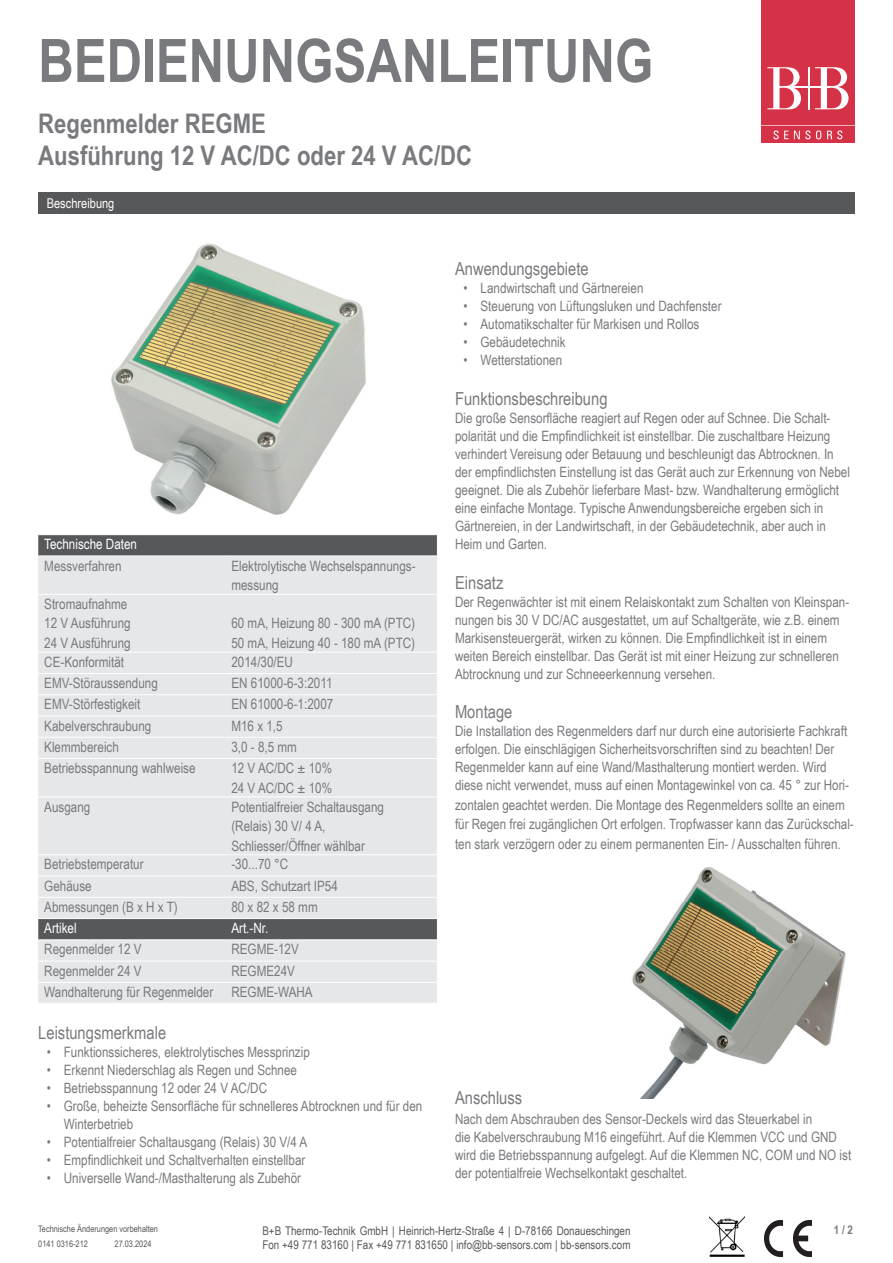
<style>
.page{position:relative;width:893px;height:1263px;background:#fff}
.page>*{position:absolute;margin:0;border:0;box-sizing:border-box;transform-origin:0 0}
.t1{font:700 60px "Arial Narrow";color:#787a7d}
.t2{font:700 27px/32.4px "Arial Narrow";color:#787a7d}
.t3{font:18px "Arial Narrow";color:#787a7d}
.t4{font:14.25px/18px "Arial Narrow";color:#787a7d}
.t5{font:14.25px "Arial Narrow";color:#fff}
.t6{font:13.5px "Arial Narrow";color:#fff}
.t7{font:12px/14.4px "Arial Narrow";color:#57585a}
.t8{font:700 12px "Arial Narrow";color:#787a7d}
.t9{font:9px/15px "Arial Narrow";color:#57585a}
</style>
<div class="page">
<div style="left:38px;top:192px;width:817px;height:22px;background:#57585a"></div>
<div style="left:38px;top:535px;width:399px;height:20px;background:#57585a"></div>
<div style="left:38px;top:556px;width:399px;height:447px;background:#e6e7e9"></div>
<div style="left:38px;top:919px;width:399px;height:20px;background:#57585a"></div>
<hr style="left:38px;top:594px;width:187px;height:1px;background:#fff">
<hr style="left:225px;top:594px;width:212px;height:1px;background:#fff">
<hr style="left:38px;top:652px;width:187px;height:1px;background:#fff">
<hr style="left:225px;top:652px;width:212px;height:1px;background:#fff">
<hr style="left:38px;top:673px;width:187px;height:1px;background:#fff">
<hr style="left:225px;top:673px;width:212px;height:1px;background:#fff">
<hr style="left:38px;top:694px;width:187px;height:1px;background:#fff">
<hr style="left:225px;top:694px;width:212px;height:1px;background:#fff">
<hr style="left:38px;top:716px;width:187px;height:1px;background:#fff">
<hr style="left:225px;top:716px;width:212px;height:1px;background:#fff">
<hr style="left:38px;top:737px;width:187px;height:1px;background:#fff">
<hr style="left:225px;top:737px;width:212px;height:1px;background:#fff">
<hr style="left:38px;top:758px;width:187px;height:1px;background:#fff">
<hr style="left:225px;top:758px;width:212px;height:1px;background:#fff">
<hr style="left:38px;top:796px;width:187px;height:1px;background:#fff">
<hr style="left:225px;top:796px;width:212px;height:1px;background:#fff">
<hr style="left:38px;top:854px;width:187px;height:1px;background:#fff">
<hr style="left:225px;top:854px;width:212px;height:1px;background:#fff">
<hr style="left:38px;top:876px;width:187px;height:1px;background:#fff">
<hr style="left:225px;top:876px;width:212px;height:1px;background:#fff">
<hr style="left:38px;top:897px;width:187px;height:1px;background:#fff">
<hr style="left:225px;top:897px;width:212px;height:1px;background:#fff">
<hr style="left:38px;top:918px;width:187px;height:1px;background:#fff">
<hr style="left:225px;top:918px;width:212px;height:1px;background:#fff">
<hr style="left:38px;top:939px;width:187px;height:1px;background:#fff">
<hr style="left:225px;top:939px;width:212px;height:1px;background:#fff">
<hr style="left:38px;top:961px;width:187px;height:1px;background:#fff">
<hr style="left:225px;top:961px;width:212px;height:1px;background:#fff">
<hr style="left:38px;top:982px;width:187px;height:1px;background:#fff">
<hr style="left:225px;top:982px;width:212px;height:1px;background:#fff">
<img style="left:111px;top:243px;width:255px;height:272px">
<img style="left:632px;top:867px;width:214px;height:231px">
<div style="left:761px;top:126px;width:94px;height:17px;background:#d63247"></div>
<svg style="left:761px;top:0;width:94px;height:139px"></svg>
<img style="left:764px;top:1221px;width:47px;height:35px">
<img style="left:710px;top:1217px;width:34px;height:40px">
<h1 class="t1" style="left:38px;top:15px;width:617px">BEDIENUNGSANLEITUNG</h1>
<h2 class="t2" style="left:38px;top:106px;width:435px">Regenmelder REGME<br>Ausführung 12 V AC/DC oder 24 V AC/DC</h2>
<p class="t6" style="left:47px;top:193px;width:69px">Beschreibung</p>
<p class="t5" style="left:44px;top:534px;width:94px">Technische Daten</p>
<p class="t4" style="left:44px;top:556px;width:79px">Messverfahren</p>
<p class="t4" style="left:231px;top:555px;width:186px;line-height:19.5px">Elektrolytische Wechselspannungs&shy;messung</p>
<p class="t4" style="left:44px;top:594px;width:88px;line-height:19.5px">Stromaufnahme<br>12 V Ausführung<br>24 V Ausführung</p>
<p class="t4" style="left:231px;top:613px;width:185px;line-height:19.5px">60 mA, Heizung 80 - 300 mA (PTC)<br>50 mA, Heizung 40 - 180 mA (PTC)</p>
<p class="t4" style="left:44px;top:652px;width:81px">CE-Konformität</p>
<p class="t4" style="left:231px;top:652px;width:63px">2014/30/EU</p>
<p class="t4" style="left:44px;top:673px;width:115px">EMV-Störaussendung</p>
<p class="t4" style="left:231px;top:673px;width:103px">EN 61000-6-3:2011</p>
<p class="t4" style="left:44px;top:695px;width:98px">EMV-Störfestigkeit</p>
<p class="t4" style="left:231px;top:695px;width:103px">EN 61000-6-1:2007</p>
<p class="t4" style="left:44px;top:716px;width:109px">Kabelverschraubung</p>
<p class="t4" style="left:231px;top:716px;width:53px">M16 x 1,5</p>
<p class="t4" style="left:44px;top:737px;width:76px">Klemmbereich</p>
<p class="t4" style="left:231px;top:737px;width:67px">3,0 - 8,5 mm</p>
<p class="t4" style="left:44px;top:758px;width:153px">Betriebsspannung wahlweise</p>
<p class="t4" style="left:231px;top:758px;width:102px;line-height:19.5px">12 V AC/DC ± 10%<br>24 V AC/DC ± 10%</p>
<p class="t4" style="left:44px;top:797px;width:48px">Ausgang</p>
<p class="t4" style="left:231px;top:796px;width:154px;line-height:19.5px">Potentialfreier Schaltausgang (Relais) 30 V/ 4 A,<br>Schliesser/Öffner wählbar</p>
<p class="t4" style="left:44px;top:855px;width:101px">Betriebstemperatur</p>
<p class="t4" style="left:231px;top:855px;width:59px">-30...70 °C</p>
<p class="t4" style="left:44px;top:876px;width:49px">Gehäuse</p>
<p class="t4" style="left:231px;top:876px;width:108px">ABS, Schutzart IP54</p>
<p class="t4" style="left:44px;top:897px;width:135px">Abmessungen (B x H x T)</p>
<p class="t4" style="left:231px;top:897px;width:88px">80 x 82 x 58 mm</p>
<p class="t5" style="left:44px;top:918px;width:34px">Artikel</p>
<p class="t5" style="left:231px;top:918px;width:39px">Art.-Nr.</p>
<p class="t4" style="left:44px;top:940px;width:99px">Regenmelder 12 V</p>
<p class="t4" style="left:231px;top:940px;width:69px">REGME-12V</p>
<p class="t4" style="left:44px;top:961px;width:99px">Regenmelder 24 V</p>
<p class="t4" style="left:231px;top:961px;width:65px">REGME24V</p>
<p class="t4" style="left:44px;top:982px;width:171px">Wandhalterung für Regenmelder</p>
<p class="t4" style="left:231px;top:982px;width:83px">REGME-WAHA</p>
<p class="t3" style="left:38px;top:1019px;width:129px">Leistungsmerkmale</p>
<p class="t4" style="left:47px;top:1042px;width:265px">• Funktionssicheres, elektrolytisches Messprinzip</p>
<p class="t4" style="left:47px;top:1060px;width:252px">• Erkennt Niederschlag als Regen und Schnee</p>
<p class="t4" style="left:47px;top:1078px;width:222px">• Betriebsspannung 12 oder 24 V AC/DC</p>
<p class="t4" style="left:64px;top:1096px;width:360px;text-indent:-17px">• Große, beheizte Sensorfläche für schnelleres Abtrocknen und für den<br>Winterbetrieb</p>
<p class="t4" style="left:47px;top:1132px;width:262px">• Potentialfreier Schaltausgang (Relais) 30 V/4 A</p>
<p class="t4" style="left:47px;top:1150px;width:260px">• Empfindlichkeit und Schaltverhalten einstellbar</p>
<p class="t4" style="left:47px;top:1168px;width:256px">• Universelle Wand-/Masthalterung als Zubehör</p>
<p class="t3" style="left:455px;top:256px;width:135px">Anwendungsgebiete</p>
<p class="t4" style="left:463px;top:279px;width:182px">• Landwirtschaft und Gärtnereien</p>
<p class="t4" style="left:463px;top:297px;width:260px">• Steuerung von Lüftungsluken und Dachfenster</p>
<p class="t4" style="left:463px;top:315px;width:237px">• Automatikschalter für Markisen und Rollos</p>
<p class="t4" style="left:463px;top:333px;width:104px">• Gebäudetechnik</p>
<p class="t4" style="left:463px;top:351px;width:100px">• Wetterstationen</p>
<p class="t3" style="left:455px;top:385px;width:154px">Funktionsbeschreibung</p>
<p class="t4" style="left:455px;top:408px;width:396px">Die große Sensorfläche reagiert auf Regen oder auf Schnee. Die Schalt&shy;polarität und die Empfindlichkeit ist einstellbar. Die zuschaltbare Heizung verhindert Vereisung oder Betauung und beschleunigt das Abtrocknen. In der empfindlichsten Einstellung ist das Gerät auch zur Erkennung von Nebel geeignet. Die als Zubehör lieferbare Mast- bzw. Wandhalterung ermöglicht eine einfache Montage. Typische Anwendungsbereiche ergeben sich in Gärtnereien, in der Landwirtschaft, in der Gebäudetechnik, aber auch in Heim und Garten.</p>
<p class="t3" style="left:455px;top:569px;width:50px">Einsatz</p>
<p class="t4" style="left:455px;top:592px;width:396px">Der Regenwächter ist mit einem Relaiskontakt zum Schalten von Kleinspan&shy;nungen bis 30 V DC/AC ausgestattet, um auf Schaltgeräte, wie z.B. einem Markisensteuergerät, wirken zu können. Die Empfindlichkeit ist in einem weiten Bereich einstellbar. Das Gerät ist mit einer Heizung zur schnelleren Abtrocknung und zur Schneeerkennung versehen.</p>
<p class="t3" style="left:455px;top:699px;width:59px">Montage</p>
<p class="t4" style="left:455px;top:722px;width:396px">Die Installation des Regenmelders darf nur durch eine autorisierte Fachkraft erfolgen. Die einschlägigen Sicherheitsvorschriften sind zu beachten! Der Regenmelder kann auf eine Wand/Masthalterung montiert werden. Wird diese nicht verwendet, muss auf einen Montagewinkel von ca. 45 ° zur Hori-</p>
<p class="t4" style="left:455px;top:794px;width:400px;line-height:19.5px">zontalen geachtet werden. Die Montage des Regenmelders sollte an einem für Regen frei zugänglichen Ort erfolgen. Tropfwasser kann das Zurückschal&shy;ten stark verzögern oder zu einem permanenten Ein- / Ausschalten führen.</p>
<p class="t3" style="left:455px;top:1085px;width:69px">Anschluss</p>
<p class="t4" style="left:455px;top:1109px;width:398px">Nach dem Abschrauben des Sensor-Deckels wird das Steuerkabel in<br>die Kabelverschraubung M16 eingeführt. Auf die Klemmen VCC und GND wird die Betriebsspannung aufgelegt. Auf die Klemmen NC, COM und NO ist der potentialfreie Wechselkontakt geschaltet.</p>
<p class="t9" style="left:38px;top:1221px;width:121px">Technische Änderungen vorbehalten<br>0141 0316-212</p>
<p class="t9" style="left:115px;top:1236px;width:38px">27.03.2024</p>
<p class="t7" style="left:262px;top:1222px;width:370px">B+B Thermo-Technik GmbH | Heinrich-Hertz-Straße 4 | D-78166 Donaueschingen<br>Fon +49 771 83160 | Fax +49 771 831650 | info@bb-sensors.com | bb-sensors.com</p>
<p class="t8" style="left:834px;top:1220px;width:21px">1 / 2</p>
</div>
